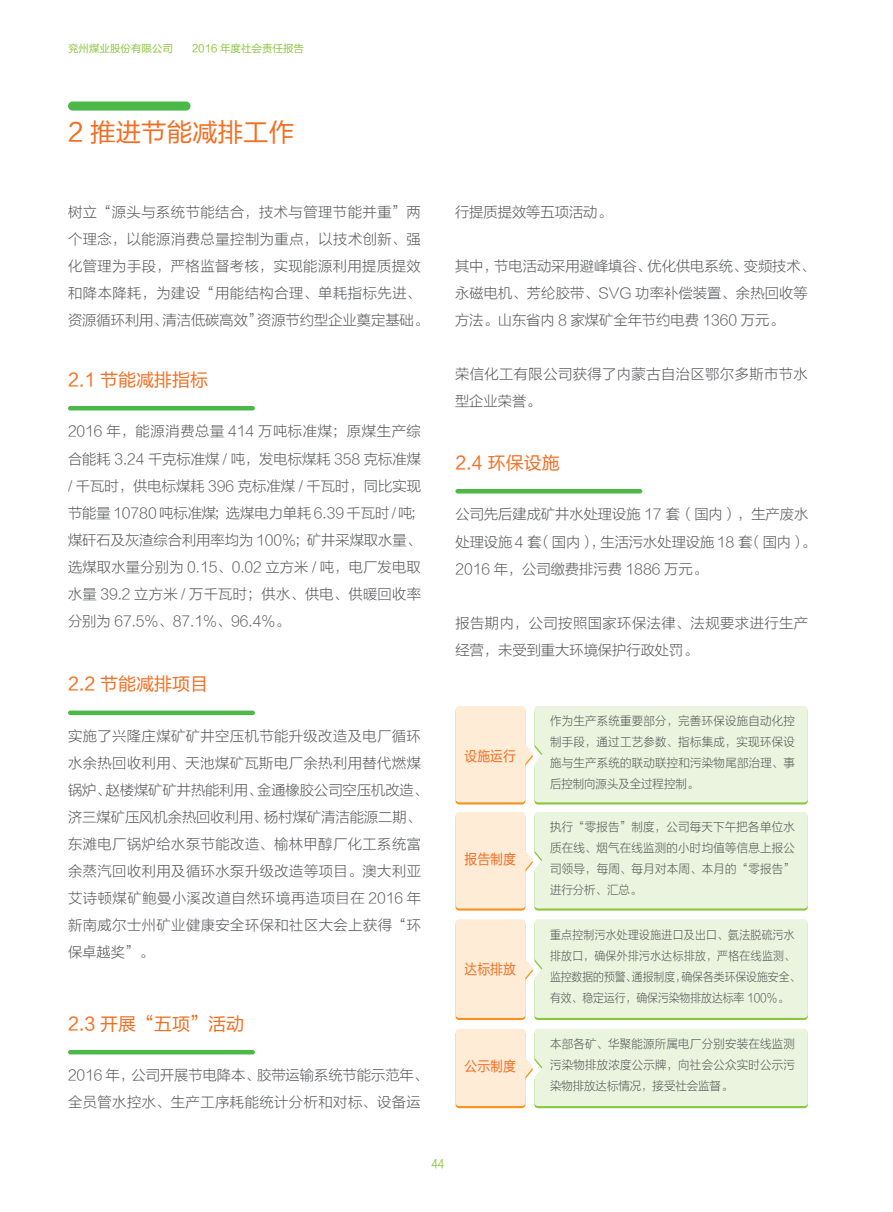
<style>
.page{position:relative;width:893px;height:1212px;background:#fff}
.page>*{position:absolute;margin:0;border:0;box-sizing:border-box;transform-origin:0 0}
.t1{font:25.5px "FZLTHK GBK1 0";color:#f36e21}
.t2{font:18px "FZLTHK GBK1 0";color:#f36e21}
.t3{font:14.25px/27px "FZLTXHK GBK1 0";letter-spacing:.015em;color:#57585a}
.t4{font:14.25px/27px "FZLTXHK GBK1 0";letter-spacing:.035em;color:#57585a}
.t5{font:14.25px "FZLTHK GBK1 0";color:#f36e21;scale:.9 1}
.t6{font:12px/21px "FZLTXHK GBK1 0";letter-spacing:.025em;color:#57585a;text-align:justify;scale:.95 1}
.t7{font:12px/21px "FZLTXHK GBK1 0";letter-spacing:.025em;color:#57585a;scale:.9 1}
.t8{font:12px "FZLTHJW GB1 0";color:#8bc63e;scale:.9 1}
.t9{font:10.5px "FZLTHK GBK1 0";color:#8bc63e}
</style>
<div class="page">
<svg style="left:68px;top:101px;width:123px;height:10px"></svg>
<svg style="left:68px;top:406px;width:187px;height:4px"></svg>
<svg style="left:455px;top:489px;width:187px;height:4px"></svg>
<svg style="left:68px;top:710px;width:187px;height:5px"></svg>
<svg style="left:68px;top:1050px;width:187px;height:4px"></svg>
<svg style="left:456px;top:706px;width:352px;height:98px;background:#eef1da"></svg>
<svg style="left:456px;top:919px;width:352px;height:101px;background:#edf1d9"></svg>
<svg style="left:456px;top:812px;width:352px;height:98px;background:#eef1da"></svg>
<svg style="left:456px;top:1029px;width:352px;height:79px;background:#edf1d9"></svg>
<p class="t9" style="left:68px;top:42px;width:106px">兖州煤业股份有限公司</p>
<p class="t9" style="left:192px;top:42px;width:113px">2016 年度社会责任报告</p>
<h1 class="t1" style="left:68px;top:118px;width:228px">2 推进节能减排工作</h1>
<p class="t4" style="left:68px;top:199px;width:362px">树立“源头与系统节能结合，技术与管理节能并重”两个理念，以能源消费总量控制为重点，以技术创新、强化管理为手段，严格监督考核，实现能源利用提质提效和降本降耗，为建设“用能结构合理、单耗指标先进、资源循环利用、清洁低碳高效”资源节约型企业奠定基础。</p>
<p class="t2" style="left:68px;top:370px;width:142px">2.1 节能减排指标</p>
<p class="t3" style="left:68px;top:418px;width:358px">2016 年，能源消费总量 414 万吨标准煤；原煤生产综合能耗 3.24 千克标准煤 / 吨，发电标煤耗 358 克标准煤/ 千瓦时，供电标煤耗 396 克标准煤 / 千瓦时，同比实现节能量 10780 吨标准煤；选煤电力单耗 6.39 千瓦时 / 吨；煤矸石及灰渣综合利用率均为 100%；矿井采煤取水量、选煤取水量分别为 0.15、0.02 立方米 / 吨，电厂发电取水量 39.2 立方米 / 万千瓦时；供水、供电、供暖回收率分别为 67.5%、87.1%、96.4%。</p>
<p class="t2" style="left:68px;top:674px;width:142px">2.2 节能减排项目</p>
<p class="t4" style="left:68px;top:723px;width:362px">实施了兴隆庄煤矿矿井空压机节能升级改造及电厂循环水余热回收利用、天池煤矿瓦斯电厂余热利用替代燃煤锅炉、赵楼煤矿矿井热能利用、金通橡胶公司空压机改造、济三煤矿压风机余热回收利用、杨村煤矿清洁能源二期、东滩电厂锅炉给水泵节能改造、榆林甲醇厂化工系统富余蒸汽回收利用及循环水泵升级改造等项目。澳大利亚艾诗顿煤矿鲍曼小溪改道自然环境再造项目在 2016 年新南威尔士州矿业健康安全环保和社区大会上获得“环保卓越奖”。</p>
<p class="t2" style="left:68px;top:1013px;width:178px">2.3 开展“五项”活动</p>
<p class="t3" style="left:68px;top:1062px;width:362px">2016 年，公司开展节电降本、胶带运输系统节能示范年、全员管水控水、生产工序耗能统计分析和对标、设备运</p>
<p class="t3" style="left:455px;top:199px;width:158px">行提质提效等五项活动。</p>
<p class="t3" style="left:455px;top:253px;width:362px">其中，节电活动采用避峰填谷、优化供电系统、变频技术、永磁电机、芳纶胶带、SVG 功率补偿装置、余热回收等方法。山东省内 8 家煤矿全年节约电费 1360 万元。</p>
<p class="t4" style="left:455px;top:361px;width:354px">荣信化工有限公司获得了内蒙古自治区鄂尔多斯市节水型企业荣誉。</p>
<p class="t2" style="left:455px;top:453px;width:106px">2.4 环保设施</p>
<p class="t3" style="left:455px;top:501px;width:362px">公司先后建成矿井水处理设施 17 套（国内），生产废水处理设施 4 套（国内），生活污水处理设施 18 套（国内）。<br>2016 年，公司缴费排污费 1886 万元。</p>
<p class="t4" style="left:455px;top:609px;width:354px">报告期内，公司按照国家环保法律、法规要求进行生产经营，未受到重大环境保护行政处罚。</p>
<p class="t5" style="left:465px;top:749px;width:58px">设施运行</p>
<p class="t5" style="left:465px;top:851px;width:58px">报告制度</p>
<p class="t5" style="left:465px;top:961px;width:58px">达标排放</p>
<p class="t5" style="left:465px;top:1058px;width:58px">公示制度</p>
<p class="t6" style="left:550px;top:711px;width:259px">作为生产系统重要部分，完善环保设施自动化控制手段，通过工艺参数、指标集成，实现环保设施与生产系统的联动联控和污染物尾部治理、事后控制向源头及全过程控制。</p>
<p class="t6" style="left:550px;top:817px;width:259px">执行“零报告”制度，公司每天下午把各单位水质在线、烟气在线监测的小时均值等信息上报公司领导，每周、每月对本周、本月的“零报告”进行分析、汇总。</p>
<p class="t7" style="left:550px;top:924px;width:280px">重点控制污水处理设施进口及出口、氨法脱硫污水排放口，确保外排污水达标排放，严格在线监测、监控数据的预警、通报制度，确保各类环保设施安全、有效、稳定运行，确保污染物排放达标率 100%。</p>
<p class="t6" style="left:550px;top:1034px;width:259px">本部各矿、华聚能源所属电厂分别安装在线监测污染物排放浓度公示牌，向社会公众实时公示污染物排放达标情况，接受社会监督。</p>
<p class="t8" style="left:431px;top:1157px;width:16px">44</p>
</div>
